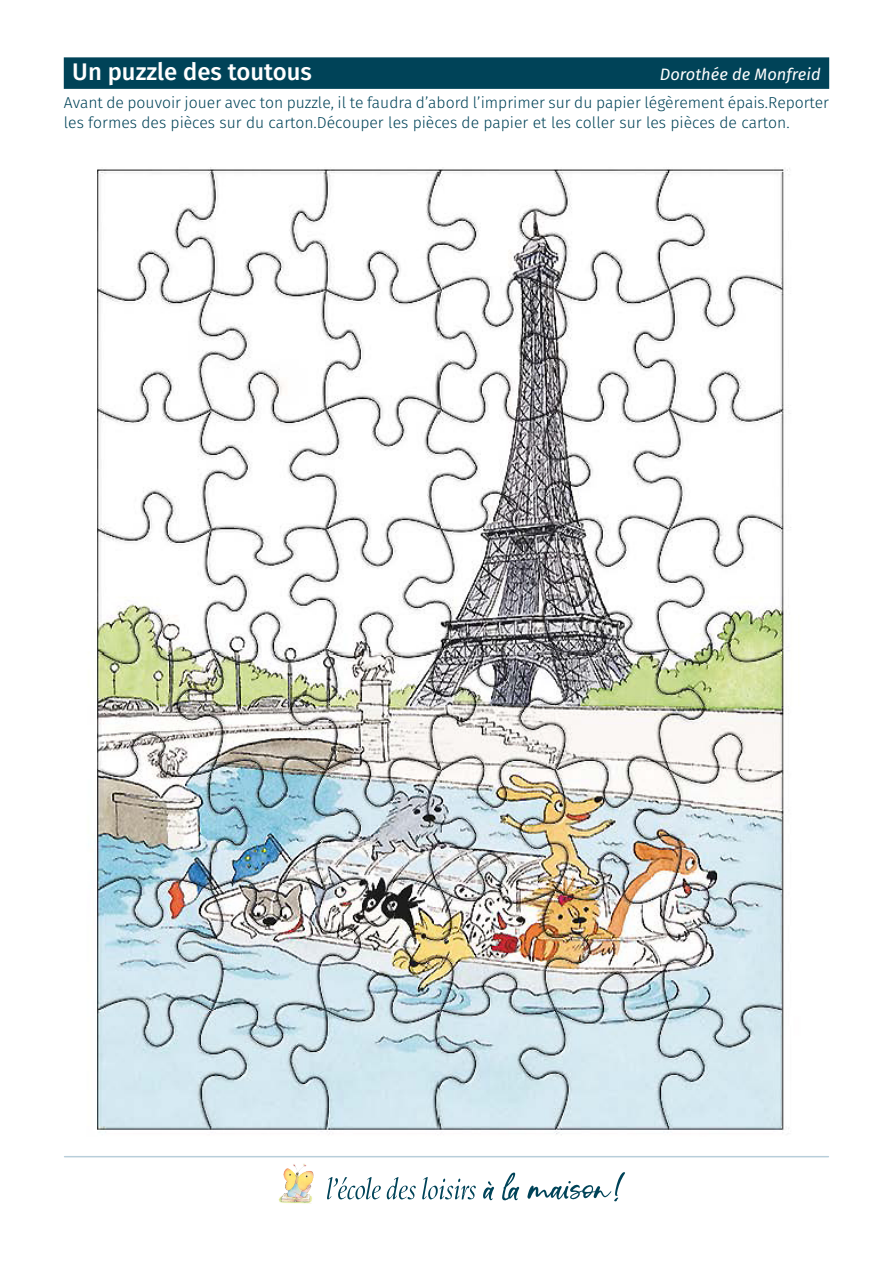
<style>
.page{position:relative;width:893px;height:1263px;background:#fff}
.page>*{position:absolute;margin:0;border:0;box-sizing:border-box;transform-origin:0 0}
.Titre{font:500 24px "Fira Sans";color:#fff}
.Titre-2{font:italic 16.5px "Fira Sans";color:#fff}
.Consigne{font:300 15.75px/19.5px "Fira Sans";color:#004358}
</style>
<div class="page">
<div style="left:64px;top:57px;width:765px;height:32px;background:#004358"></div>
<hr style="left:65px;top:1156px;width:763px;height:1px;background:#b8ceda">
<svg style="left:483px;top:1172px;width:142px;height:29px"></svg>
<svg style="left:327px;top:1177px;width:149px;height:22px"></svg>
<img style="left:278px;top:1164px;width:36px;height:40px">
<img style="left:97px;top:167px;width:694px;height:968px">
<p class="Titre" style="left:72px;top:53px;width:241px">Un puzzle des toutous</p>
<p class="Titre-2" style="left:660px;top:62px;width:162px">Dorothée de Monfreid</p>
<p class="Consigne" style="left:64px;top:93px;width:767px">Avant de pouvoir jouer avec ton puzzle, il te faudra d’abord l’imprimer sur du papier légèrement épais.Reporter les formes des pièces sur du carton.Découper les pièces de papier et les coller sur les pièces de carton.</p>
</div>
